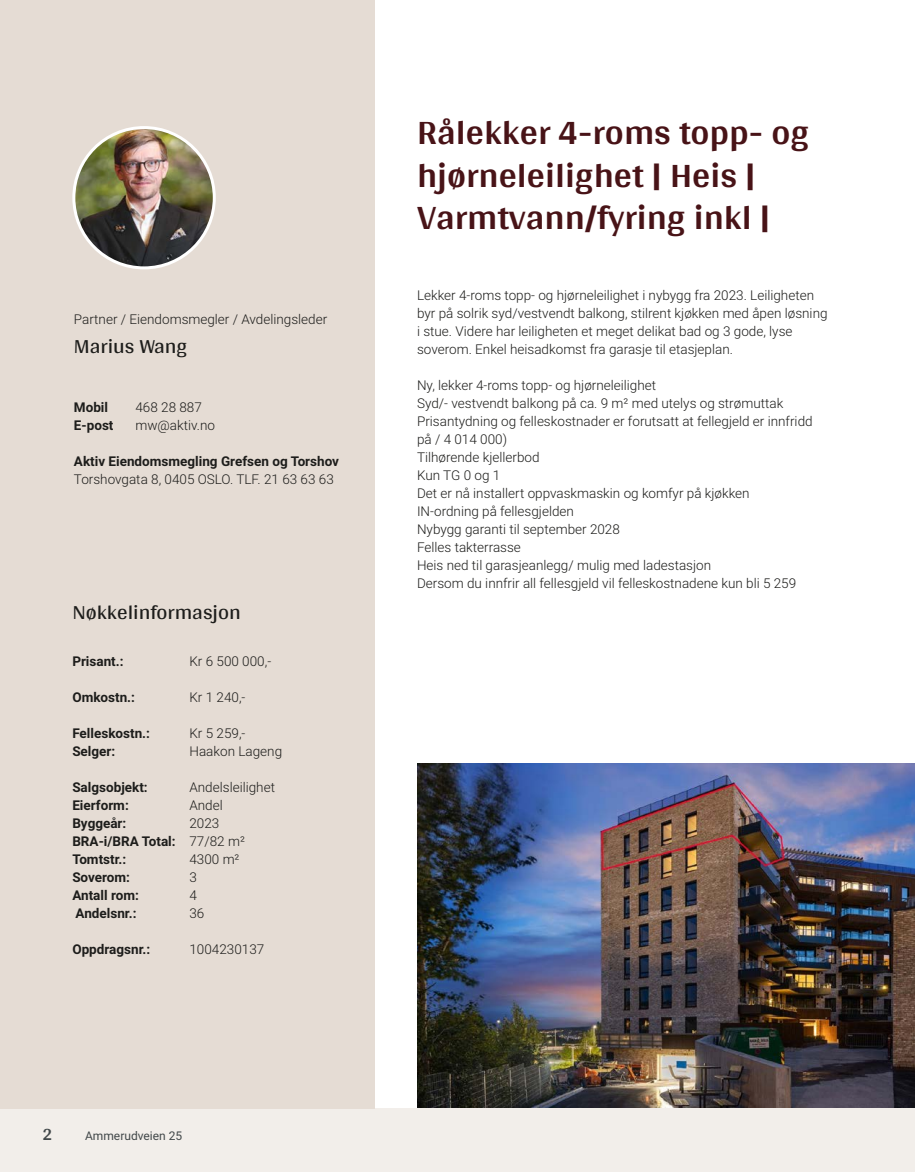
<style>
.page{position:relative;width:915px;height:1172px;background:#fff}
.page>*{position:absolute;margin:0;border:0;box-sizing:border-box;transform-origin:0 0}
.t1{font:700 36px/42px "Arya";color:#481317}
.t2{font:21px "Arya";color:#1d1d1b}
.t3{font:700 18px "Arya";color:#414749}
.t4{font:300 13.5px/18px "Roboto";color:#1d1d1b}
.t5{font:700 13.5px/18px "Roboto";color:#1d1d1b}
.t6{font:12px "Roboto";color:#414749}
.s1{font-weight:300}
</style>
<div class="page">
<div style="left:0;top:1108px;width:914px;height:64px;background:#f2eeea"></div>
<div style="left:0;top:0;width:374px;height:1108px;background:#e5dcd4"></div>
<img style="left:74px;top:128px;width:140px;height:140px;border-radius:70px">
<div style="left:72px;top:126px;width:144px;height:143px;border:3px solid #fff;border-radius:50%"></div>
<img style="left:417px;top:764px;width:497px;height:344px">
<p class="t4" style="left:74px;top:309px;width:255px">Partner / Eiendomsmegler / Avdelingsleder</p>
<h2 class="t2" style="left:74px;top:333px;width:115px">Marius Wang</h2>
<p class="t5" style="left:74px;top:398px;width:36px">Mobil</p>
<p class="t4" style="left:135px;top:398px;width:68px">468 28 887</p>
<p class="t5" style="left:74px;top:416px;width:41px">E‑post</p>
<p class="t4" style="left:135px;top:416px;width:81px">mw@aktiv.no</p>
<p class="t5" style="left:74px;top:452px;width:266px">Aktiv Eiendomsmegling Grefsen og Torshov</p>
<p class="t4" style="left:74px;top:470px;width:261px">Torshovgata 8, 0405 OSLO. TLF. 21 63 63 63</p>
<h2 class="t2" style="left:72px;top:600px;width:170px">Nøkkelinformasjon</h2>
<p class="t5" style="left:72px;top:652px;width:53px">Prisant.:</p>
<p class="t4" style="left:189px;top:652px;width:83px">Kr 6 500 000,‑</p>
<p class="t5" style="left:72px;top:688px;width:64px">Omkostn.:</p>
<p class="t4" style="left:189px;top:688px;width:57px">Kr 1 240,‑</p>
<p class="t5" style="left:72px;top:724px;width:79px">Felleskostn.:</p>
<p class="t4" style="left:189px;top:724px;width:57px">Kr 5 259,‑</p>
<p class="t5" style="left:72px;top:742px;width:44px">Selger:</p>
<p class="t4" style="left:189px;top:742px;width:94px">Haakon Lageng</p>
<p class="t5" style="left:72px;top:778px;width:77px">Salgsobjekt:</p>
<p class="t4" style="left:189px;top:778px;width:87px">Andelsleilighet</p>
<p class="t5" style="left:72px;top:796px;width:58px">Eierform:</p>
<p class="t4" style="left:189px;top:796px;width:35px">Andel</p>
<p class="t5" style="left:72px;top:814px;width:55px">Byggeår:</p>
<p class="t5" style="left:72px;top:814px;width:174px;text-indent:117px"><span class="s1">2023<br></span>BRA‑i/BRA Total: <span class="s1">77/82 m²<br></span>Tomtstr.:</p>
<p class="t4" style="left:189px;top:850px;width:52px">4300 m²</p>
<p class="t5" style="left:72px;top:868px;width:59px">Soverom:</p>
<p class="t4" style="left:189px;top:868px;width:9px">3</p>
<p class="t5" style="left:72px;top:886px;width:68px">Antall rom:</p>
<p class="t4" style="left:189px;top:886px;width:9px">4</p>
<p class="t5" style="left:76px;top:904px;width:62px">Andelsnr.:</p>
<p class="t4" style="left:189px;top:904px;width:16px">36</p>
<p class="t5" style="left:72px;top:940px;width:79px">Oppdragsnr.:</p>
<p class="t4" style="left:189px;top:940px;width:76px">1004230137</p>
<h3 class="t3" style="left:43px;top:1123px;width:11px">2</h3>
<p class="t6" style="left:85px;top:1127px;width:99px">Ammerudveien 25</p>
<h1 class="t1" style="left:417px;top:111px;width:393px">Rålekker 4‑roms topp‑ og hjørneleilighet | Heis |<br>Varmtvann/fyring inkl |</h1>
<p class="t4" style="left:417px;top:286px;width:412px">Lekker 4‑roms topp‑ og hjørneleilighet i nybygg fra 2023. Leiligheten byr på solrik syd/vestvendt balkong, stilrent kjøkken med åpen løsning i stue. Videre har leiligheten et meget delikat bad og 3 gode, lyse soverom. Enkel heisadkomst fra garasje til etasjeplan.</p>
<p class="t4" style="left:417px;top:376px;width:397px">Ny, lekker 4‑roms topp‑ og hjørneleilighet<br>Syd/‑ vestvendt balkong på ca. 9 m² med utelys og strømuttak Prisantydning og felleskostnader er forutsatt at fellegjeld er innfridd på / 4 014 000)<br>Tilhørende kjellerbod<br>Kun TG 0 og 1<br>Det er nå installert oppvaskmaskin og komfyr på kjøkken IN‑ordning på fellesgjelden<br>Nybygg garanti til september 2028<br>Felles takterrasse<br>Heis ned til garasjeanlegg/ mulig med ladestasjon<br>Dersom du innfrir all fellesgjeld vil felleskostnadene kun bli 5 259</p>
</div>
